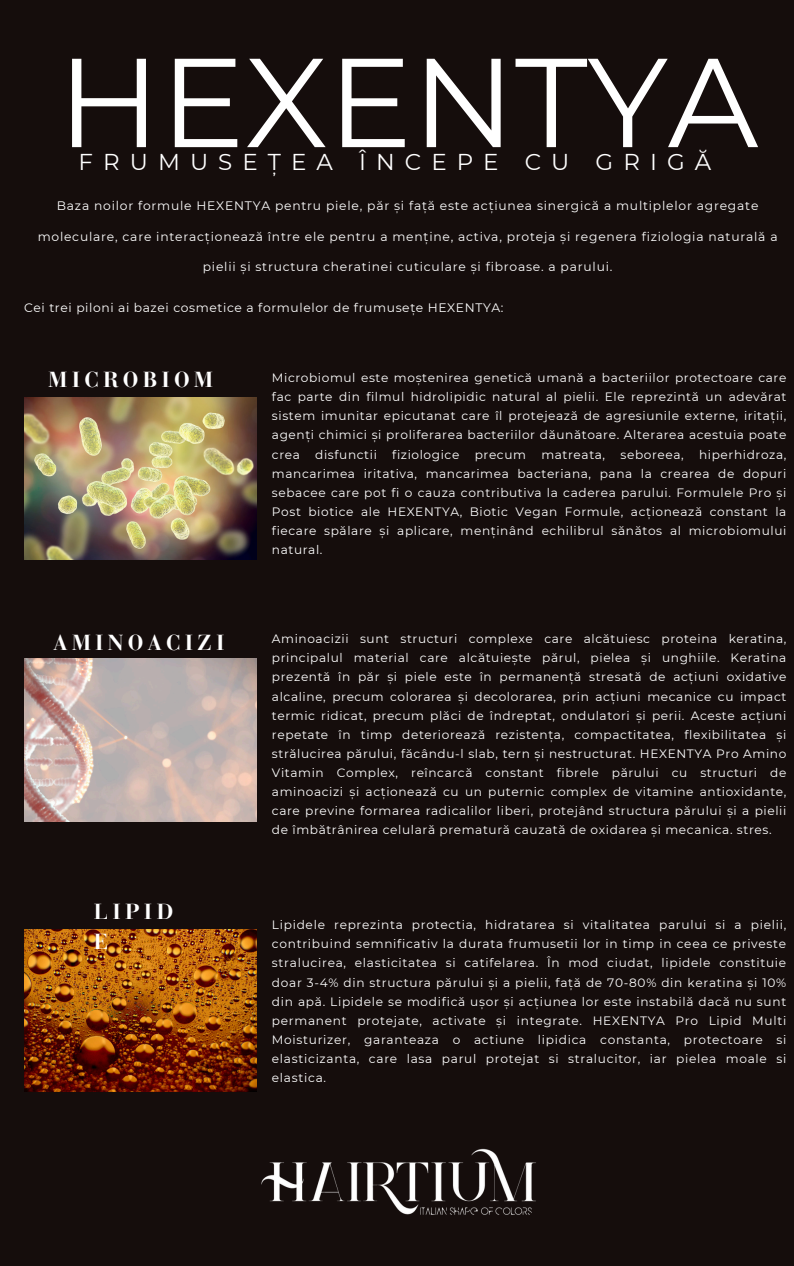
<style>
.page{position:relative;width:794px;height:1266px;background:#fff}
.page>*{position:absolute;margin:0;border:0;box-sizing:border-box;transform-origin:0 0}
.t1{font:126.23px "Montserrat";color:#fff}
.t2{font:22.88px "Montserrat";letter-spacing:.44em;color:#fff}
.t3{font:700 21.67px/29.8px "Bauer Bodoni Pro";letter-spacing:.195em;color:#fff}
.t4{font:12.3px "Montserrat";letter-spacing:.065em;color:#fff}
.t5{font:12.15px/19.1px "Montserrat";letter-spacing:.05em;color:#fff;text-align:justify}
</style>
<div class="page">
<div style="left:0;top:0;width:793px;height:1266px;background:#150d0c"></div>
<img style="left:261px;top:1148px;width:275px;height:67px">
<img style="left:24px;top:397px;width:232px;height:163px">
<img style="left:24px;top:658px;width:232px;height:163px">
<img style="left:24px;top:929px;width:232px;height:162px">
<p class="t1" style="left:58px;top:25px;width:701px">HEXENTYA</p>
<h1 class="t2" style="left:79px;top:148px;width:256px">FRUMUSEȚEA</h1>
<h1 class="t2" style="left:359px;top:148px;width:141px">ÎNCEPE</h1>
<h1 class="t2" style="left:524px;top:148px;width:46px">C U</h1>
<h1 class="t2" style="left:595px;top:148px;width:117px">GRIGĂ</h1>
<p class="t4" style="left:57px;top:198px;width:702px">Baza noilor formule HEXENTYA pentru piele, păr și față este acțiunea sinergică a multiplelor agregate</p>
<p class="t4" style="left:38px;top:229px;width:741px">moleculare, care interacționează între ele pentru a menține, activa, proteja și regenera fiziologia naturală a</p>
<p class="t4" style="left:203px;top:259px;width:411px">pielii și structura cheratinei cuticulare și fibroase. a parului.</p>
<p class="t4" style="left:24px;top:300px;width:480px">Cei trei piloni ai bazei cosmetice a formulelor de frumusețe HEXENTYA:</p>
<p class="t3" style="left:48px;top:367px;width:166px">MICROBIOM</p>
<p class="t3" style="left:53px;top:629px;width:173px">AMINOACIZI</p>
<h1 class="t3" style="left:94px;top:899px;width:81px">LIPID<br>E</h1>
<p class="t5" style="left:272px;top:368px;width:515px">Microbiomul este moștenirea genetică umană a bacteriilor protectoare care fac parte din filmul hidrolipidic natural al pielii. Ele reprezintă un adevărat sistem imunitar epicutanat care îl protejează de agresiunile externe, iritații, agenți chimici și proliferarea bacteriilor dăunătoare. Alterarea acestuia poate crea</p>
<p class="t5" style="left:315px;top:445px;width:63px">disfunctii</p>
<p class="t5" style="left:392px;top:445px;width:69px">fiziologice</p>
<p class="t5" style="left:474px;top:445px;width:53px">precum</p>
<p class="t5" style="left:541px;top:445px;width:65px">matreata,</p>
<p class="t5" style="left:620px;top:445px;width:65px">seboreea,</p>
<p class="t5" style="left:272px;top:445px;width:515px;text-indent:427px">hiperhidroza, mancarimea iritativa, mancarimea bacteriana, pana la crearea de dopuri sebacee care pot fi o cauza contributiva la caderea parului. Formulele Pro și Post biotice ale HEXENTYA, Biotic Vegan Formule, acționează constant la fiecare spălare și aplicare, menținând echilibrul sănătos al microbiomului natural.</p>
<p class="t5" style="left:272px;top:629px;width:515px">Aminoacizii sunt structuri complexe care alcătuiesc proteina keratina, principalul material care alcătuiește părul, pielea și unghiile. Keratina prezentă în păr și piele este în permanență stresată de acțiuni oxidative alcaline, precum colorarea și decolorarea, prin acțiuni mecanice cu impact termic ridicat, precum plăci de îndreptat, ondulatori și perii. Aceste acțiuni repetate în timp deteriorează rezistența, compactitatea, flexibilitatea și strălucirea părului, făcându-l slab, tern și nestructurat. HEXENTYA Pro Amino Vitamin Complex, reîncarcă constant fibrele părului cu structuri de aminoacizi și acționează cu un puternic complex de vitamine antioxidante, care previne formarea radicalilor liberi, protejând structura părului și a pielii de îmbătrânirea celulară prematură cauzată de oxidarea și mecanica. stres.</p>
<p class="t5" style="left:272px;top:915px;width:515px">Lipidele reprezinta protectia, hidratarea si vitalitatea parului si a pielii, contribuind semnificativ la durata frumusetii lor in timp in ceea ce priveste stralucirea, elasticitatea si catifelarea. În mod ciudat, lipidele constituie doar 3-4% din structura părului și a pielii, față de 70-80% din keratina și 10% din apă. Lipidele se modifică ușor și acțiunea lor este instabilă dacă nu sunt permanent protejate, activate și integrate. HEXENTYA Pro Lipid Multi Moisturizer, garanteaza o actiune lipidica constanta, protectoare si elasticizanta, care lasa parul protejat si stralucitor, iar pielea moale si elastica.</p>
</div>
